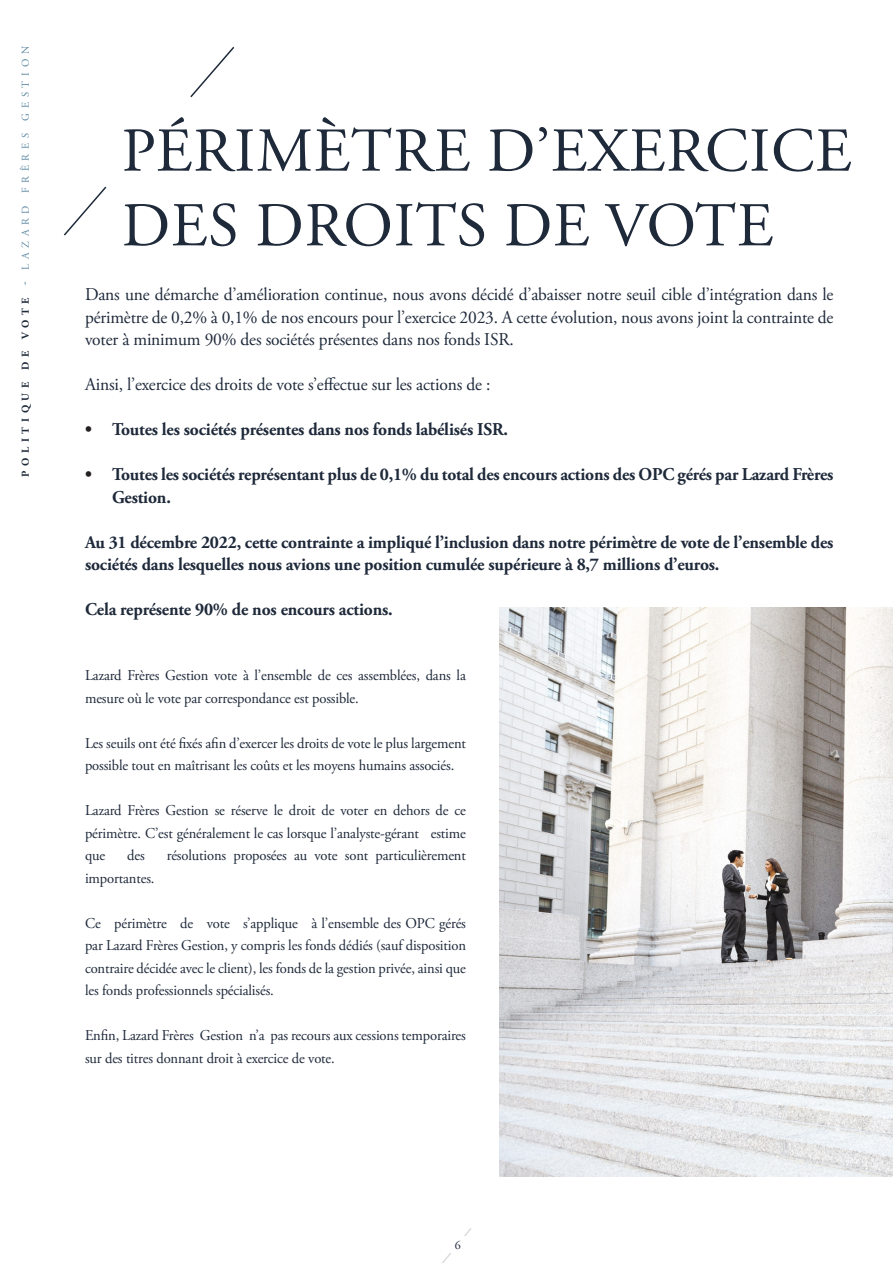
<style>
.page{position:relative;width:893px;height:1263px;background:#fff}
.page>*{position:absolute;margin:0;border:0;box-sizing:border-box;transform-origin:0 0}
.t1{font:62.25px "Adobe Garamond Pro";letter-spacing:.015em;color:#1e293a}
.t2{font:700 18px/22.5px "Adobe Garamond Pro";letter-spacing:-.01em;color:#1e293a}
.t3{font:18px/22.5px "Adobe Garamond Pro";letter-spacing:-.01em;color:#1e293a;text-align:justify}
.t4{font:15px/22.5px "Adobe Garamond Pro";letter-spacing:-.01em;color:#1e293a}
.t5{font:12px "Adobe Garamond Pro";color:#1e293a}
.t6{font:10.5px "Adobe Garamond Pro";letter-spacing:.455em;color:#5c87a1}
.s1{font-weight:700;color:#1e293a}
.s2{font-weight:700}
.s3{color:#231f20}
</style>
<div class="page">
<svg style="left:442px;top:1228px;width:29px;height:35px"></svg>
<div style="left:450px;top:1236px;width:16px;height:16px;background:#fff"></div>
<img style="left:499px;top:607px;width:394px;height:570px">
<svg style="left:190px;top:46px;width:45px;height:52px"></svg>
<svg style="left:63px;top:186px;width:44px;height:50px"></svg>
<p class="t6" style="left:19px;top:477px;width:433px;rotate:-90deg"><span class="s1">POLITIQUE DE VOTE</span> <span class="s2">-</span> LAZARD FRÈRES GESTION</p>
<p class="t1" style="left:122px;top:113px;width:731px">PÉRIMÈTRE D’EXERCICE</p>
<p class="t1" style="left:122px;top:188px;width:653px">DES DROITS DE VOTE</p>
<p class="t3" style="left:85px;top:284px;width:750px">Dans une démarche d’amélioration continue, nous avons décidé d’abaisser notre seuil cible d’intégration dans le périmètre de 0,2% à 0,1% de nos encours pour l’exercice 2023. A cette évolution, nous avons joint la contrainte de voter à minimum 90% des sociétés présentes dans nos fonds ISR.</p>
<p class="t3" style="left:85px;top:374px;width:407px">Ainsi, l’exercice des droits de vote s’effectue sur les actions de :</p>
<p class="t2" style="left:85px;top:419px;width:424px"><span class="s3">•</span> Toutes les sociétés présentes dans nos fonds labélisés ISR.</p>
<p class="t2" style="left:112px;top:464px;width:723px;text-indent:-27px"><span class="s3">•</span> Toutes les sociétés représentant plus de 0,1% du total des encours actions des OPC gérés par Lazard Frères<br>Gestion.</p>
<p class="t2" style="left:85px;top:531px;width:750px">Au 31 décembre 2022, cette contrainte a impliqué l’inclusion dans notre périmètre de vote de l’ensemble des sociétés dans lesquelles nous avions une position cumulée supérieure à 8,7 millions d’euros.</p>
<p class="t2" style="left:85px;top:599px;width:309px">Cela représente 90% de nos encours actions.</p>
<p class="t4" style="left:85px;top:665px;width:382px">Lazard Frères Gestion vote à l’ensemble de ces assemblées, dans la mesure où le vote par correspondance est possible.</p>
<p class="t4" style="left:85px;top:732px;width:382px">Les seuils ont été fixés afin d’exercer les droits de vote le plus largement possible tout en maîtrisant les coûts et les moyens humains associés.</p>
<p class="t4" style="left:85px;top:800px;width:382px;text-align:justify">Lazard Frères Gestion se réserve le droit de voter en dehors de ce périmètre. C’est généralement le cas lorsque l’analyste-gérant estime que</p>
<p class="t4" style="left:127px;top:845px;width:19px">des</p>
<p class="t4" style="left:167px;top:845px;width:301px">résolutions proposées au vote sont particulièrement</p>
<p class="t4" style="left:85px;top:867px;width:71px">importantes.</p>
<p class="t4" style="left:85px;top:912px;width:382px;text-align:justify">Ce périmètre de vote s’applique à l’ensemble des OPC gérés par Lazard Frères Gestion, y compris les fonds dédiés (sauf disposition contraire décidée avec le client), les fonds de la gestion privée, ainsi que les fonds professionnels spécialisés.</p>
<p class="t4" style="left:85px;top:1025px;width:382px">Enfin, Lazard Frères Gestion n’a pas recours aux cessions temporaires sur des titres donnant droit à exercice de vote.</p>
<p class="t5" style="left:455px;top:1237px;width:7px">6</p>
</div>
